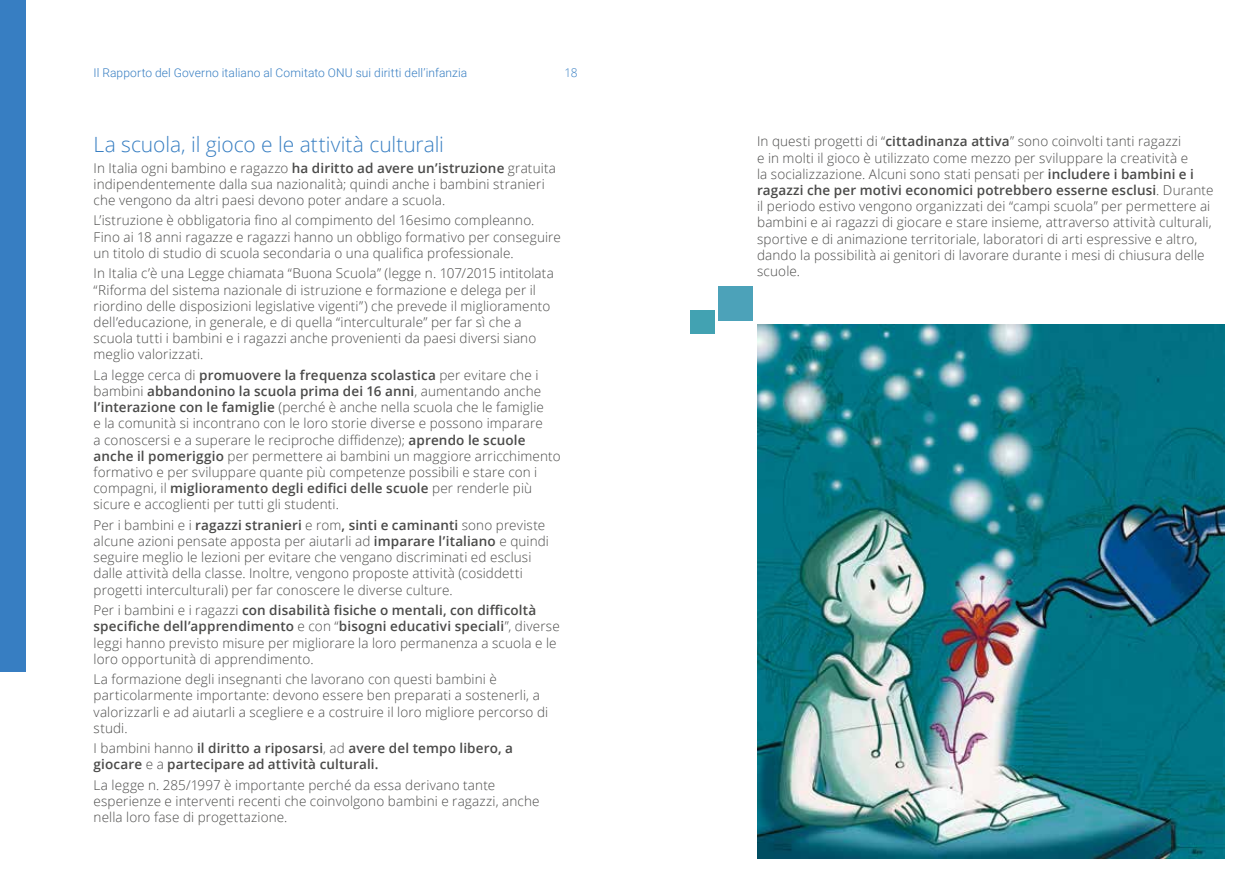
<style>
.page{position:relative;width:1259px;height:893px;background:#fff}
.page>*{position:absolute;margin:0;border:0;box-sizing:border-box;transform-origin:0 0}
.t1{font:300 21px "Open Sans";letter-spacing:-.005em;color:#377ec2}
.t2{font:300 13.5px/16.2px "Open Sans";letter-spacing:.01em;color:#4a4a49}
.t3{font:600 13.5px/16.2px "Open Sans";letter-spacing:.01em;color:#4a4a49}
.t4{font:300 12px "Roboto";letter-spacing:.01em;color:#377ec2}
.t5{font:300 12px "Open Sans";color:#377ec2}
.s1{font-weight:600}
.s2{font-weight:300}
</style>
<div class="page">
<div style="left:0;top:0;width:26px;height:672px;background:#377ec2"></div>
<img style="left:757px;top:325px;width:468px;height:534px">
<div style="left:718px;top:286px;width:35px;height:34px;background:#4ca2b9"></div>
<div style="left:690px;top:310px;width:24px;height:23px;background:#42a2b2"></div>
<p class="t4" style="left:94px;top:64px;width:375px">Il Rapporto del Governo italiano al Comitato ONU sui diritti dell’infanzia</p>
<p class="t5" style="left:564px;top:65px;width:15px">18</p>
<h1 class="t1" style="left:94px;top:130px;width:352px">La scuola, il gioco e le attività culturali</h1>
<p class="t2" style="left:94px;top:159px;width:464px">In Italia ogni bambino e ragazzo <span class="s1">ha diritto ad avere un’istruzione</span> gratuita indipendentemente dalla sua nazionalità; quindi anche i bambini stranieri che vengono da altri paesi devono poter andare a scuola.</p>
<p class="t2" style="left:94px;top:212px;width:469px">L’istruzione è obbligatoria fino al compimento del 16esimo compleanno.<br>Fino ai 18 anni ragazze e ragazzi hanno un obbligo formativo per conseguire un titolo di studio di scuola secondaria o una qualifica professionale.</p>
<p class="t2" style="left:94px;top:265px;width:462px">In Italia c’è una Legge chiamata “Buona Scuola” (legge n. 107/2015 intitolata “Riforma del sistema nazionale di istruzione e formazione e delega per il riordino delle disposizioni legislative vigenti”) che prevede il miglioramento dell’educazione, in generale, e di quella “interculturale” per far sì che a scuola tutti i bambini e i ragazzi anche provenienti da paesi diversi siano meglio valorizzati.</p>
<p class="t2" style="left:94px;top:366px;width:468px">La legge cerca di <span class="s1">promuovere la frequenza scolastica</span> per evitare che i bambini <span class="s1">abbandonino la scuola prima dei 16 anni</span>, aumentando anche <span class="s1">l’interazione con le famiglie</span> (perché è anche nella scuola che le famiglie<br>e la comunità si incontrano con le loro storie diverse e possono imparare<br>a conoscersi e a superare le reciproche diffidenze); <span class="s1">aprendo le scuole anche il pomeriggio</span> per permettere ai bambini un maggiore arricchimento formativo e per sviluppare quante più competenze possibili e stare con i compagni, il <span class="s1">miglioramento degli edifici delle scuole</span> per renderle più sicure e accoglienti per tutti gli studenti.</p>
<p class="t2" style="left:94px;top:516px;width:457px">Per i bambini e i <span class="s1">ragazzi stranieri</span> e rom<span class="s1">, sinti e caminanti</span> sono previste alcune azioni pensate apposta per aiutarli ad <span class="s1">imparare l’italiano</span> e quindi seguire meglio le lezioni per evitare che vengano discriminati ed esclusi dalle attività della classe. Inoltre, vengono proposte attività (cosiddetti progetti interculturali) per far conoscere le diverse culture.</p>
<p class="t2" style="left:94px;top:602px;width:468px">Per i bambini e i ragazzi <span class="s1">con disabilità fisiche o mentali, con difficoltà specifiche dell’apprendimento</span> e con “<span class="s1">bisogni educativi speciali</span>”, diverse leggi hanno previsto misure per migliorare la loro permanenza a scuola e le loro opportunità di apprendimento.</p>
<p class="t2" style="left:94px;top:671px;width:456px">La formazione degli insegnanti che lavorano con questi bambini è particolarmente importante: devono essere ben preparati a sostenerli, a valorizzarli e ad aiutarli a scegliere e a costruire il loro migliore percorso di studi.</p>
<p class="t3" style="left:94px;top:740px;width:421px"><span class="s2">I bambini hanno</span> il diritto a riposarsi<span class="s2">, ad</span> avere del tempo libero, a giocare <span class="s2">e a</span> partecipare ad attività culturali.</p>
<p class="t2" style="left:94px;top:776px;width:447px">La legge n. 285/1997 è importante perché da essa derivano tante esperienze e interventi recenti che coinvolgono bambini e ragazzi, anche nella loro fase di progettazione.</p>
<p class="t2" style="left:757px;top:133px;width:458px">In questi progetti di “<span class="s1">cittadinanza attiva</span>” sono coinvolti tanti ragazzi<br>e in molti il gioco è utilizzato come mezzo per sviluppare la creatività e<br>la socializzazione. Alcuni sono stati pensati per <span class="s1">includere i bambini e i ragazzi che per motivi economici potrebbero esserne esclusi</span>. Durante il periodo estivo vengono organizzati dei “campi scuola” per permettere ai bambini e ai ragazzi di giocare e stare insieme, attraverso attività culturali, sportive e di animazione territoriale, laboratori di arti espressive e altro, dando la possibilità ai genitori di lavorare durante i mesi di chiusura delle scuole.</p>
</div>
